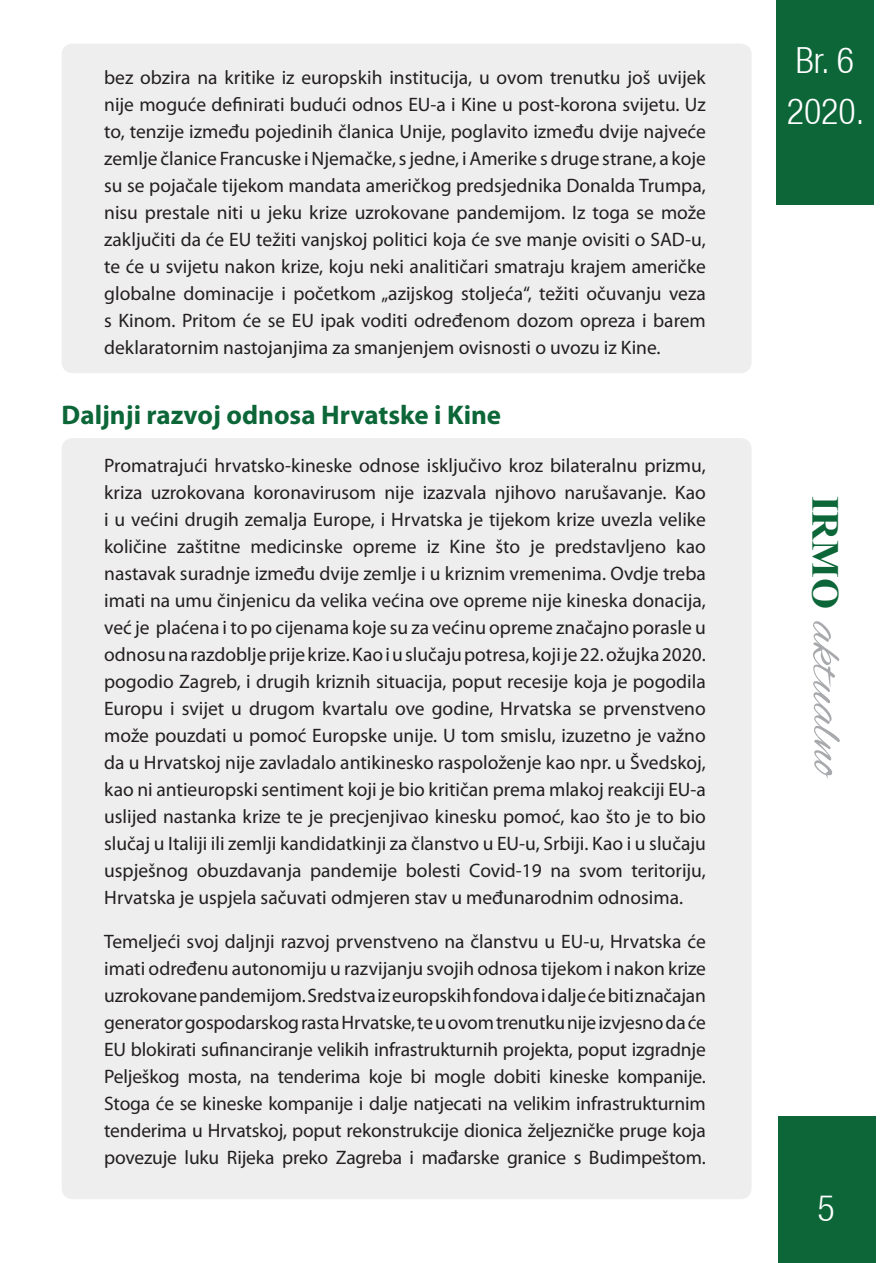
<style>
.page{position:relative;width:893px;height:1263px;background:#fff}
.page>*{position:absolute;margin:0;border:0;box-sizing:border-box;transform-origin:0 0}
.t1{font:51.3px "Alex Brush";color:#a8a9ad;scale:1.05 1}
.t2{font:300 condensed 36px/51px "Helvetica Neue LT";color:#fff}
.Naslov_copy{font:700 27px "Myriad Pro";color:#0c6638}
.Tekst{font:19.5px/27px "Myriad Pro";color:#231f20;text-align:justify}
.s1{font-family:"Times New Roman";font-weight:700;font-size:38.1px;color:#0c6638}
</style>
<div class="page">
<div style="left:778px;top:1116px;width:98px;height:147px;background:#0c6638"></div>
<div style="left:776px;top:0;width:98px;height:204px;background:#0c6638"></div>
<div style="left:62px;top:438px;width:690px;height:761px;background:#eeeeef"></div>
<div style="left:62px;top:44px;width:690px;height:329px;background:#eeeeef"></div>
<p class="Tekst" style="left:104px;top:63px;width:603px">bez obzira na kritike iz europskih institucija, u ovom trenutku još uvijek nije moguće definirati budući odnos EU-a i Kine u post-korona svijetu. Uz to, tenzije između pojedinih članica Unije, poglavito između dvije najveće zemlje članice Francuske i Njemačke, s jedne, i Amerike s druge strane, a koje su se pojačale tijekom mandata američkog predsjednika Donalda Trumpa, nisu prestale niti u jeku krize uzrokovane pandemijom. Iz toga se može zaključiti da će EU težiti vanjskoj politici koja će sve manje ovisiti o SAD-u, te će u svijetu nakon krize, koju neki analitičari smatraju krajem američke globalne dominacije i početkom „azijskog stoljeća“, težiti očuvanju veza s Kinom. Pritom će se EU ipak voditi određenom dozom opreza i barem deklaratornim nastojanjima za smanjenjem ovisnosti o uvozu iz Kine.</p>
<p class="Naslov_copy" style="left:62px;top:397px;width:441px">Daljnji razvoj odnosa Hrvatske i Kine</p>
<p class="Tekst" style="left:104px;top:452px;width:603px">Promatrajući hrvatsko-kineske odnose isključivo kroz bilateralnu prizmu, kriza uzrokovana koronavirusom nije izazvala njihovo narušavanje. Kao i u većini drugih zemalja Europe, i Hrvatska je tijekom krize uvezla velike količine zaštitne medicinske opreme iz Kine što je predstavljeno kao nastavak suradnje između dvije zemlje i u kriznim vremenima. Ovdje treba imati na umu činjenicu da velika većina ove opreme nije kineska donacija, već je plaćena i to po cijenama koje su za većinu opreme značajno porasle u odnosu na razdoblje prije krize. Kao i u slučaju potresa, koji je 22. ožujka 2020. pogodio Zagreb, i drugih kriznih situacija, poput recesije koja je pogodila Europu i svijet u drugom kvartalu ove godine, Hrvatska se prvenstveno može pouzdati u pomoć Europske unije. U tom smislu, izuzetno je važno da u Hrvatskoj nije zavladalo antikinesko raspoloženje kao npr. u Švedskoj, kao ni antieuropski sentiment koji je bio kritičan prema mlakoj reakciji EU-a uslijed nastanka krize te je precjenjivao kinesku pomoć, kao što je to bio slučaj u Italiji ili zemlji kandidatkinji za članstvo u EU-u, Srbiji. Kao i u slučaju uspješnog obuzdavanja pandemije bolesti Covid-19 na svom teritoriju, Hrvatska je uspjela sačuvati odmjeren stav u međunarodnim odnosima.</p>
<p class="Tekst" style="left:104px;top:928px;width:603px">Temeljeći svoj daljnji razvoj prvenstveno na članstvu u EU-u, Hrvatska će imati određenu autonomiju u razvijanju svojih odnosa tijekom i nakon krize uzrokovane pandemijom. Sredstva iz europskih fondova i dalje će biti značajan generator gospodarskog rasta Hrvatske, te u ovom trenutku nije izvjesno da će EU blokirati sufinanciranje velikih infrastrukturnih projekta, poput izgradnje Pelješkog mosta, na tenderima koje bi mogle dobiti kineske kompanije.<br>Stoga će se kineske kompanije i dalje natjecati na velikim infrastrukturnim tenderima u Hrvatskoj, poput rekonstrukcije dionica željezničke pruge koja povezuje luku Rijeka preko Zagreba i mađarske granice s Budimpeštom.</p>
<h2 class="t2" style="left:787px;top:34px;width:79px">Br. 6<br>2020.</h2>
<h1 class="t1" style="left:856px;top:496px;width:272px;rotate:90deg"><span class="s1">IRMO</span> aktualno</h1>
<h2 class="t2" style="left:817px;top:1182px;width:19px">5</h2>
</div>
